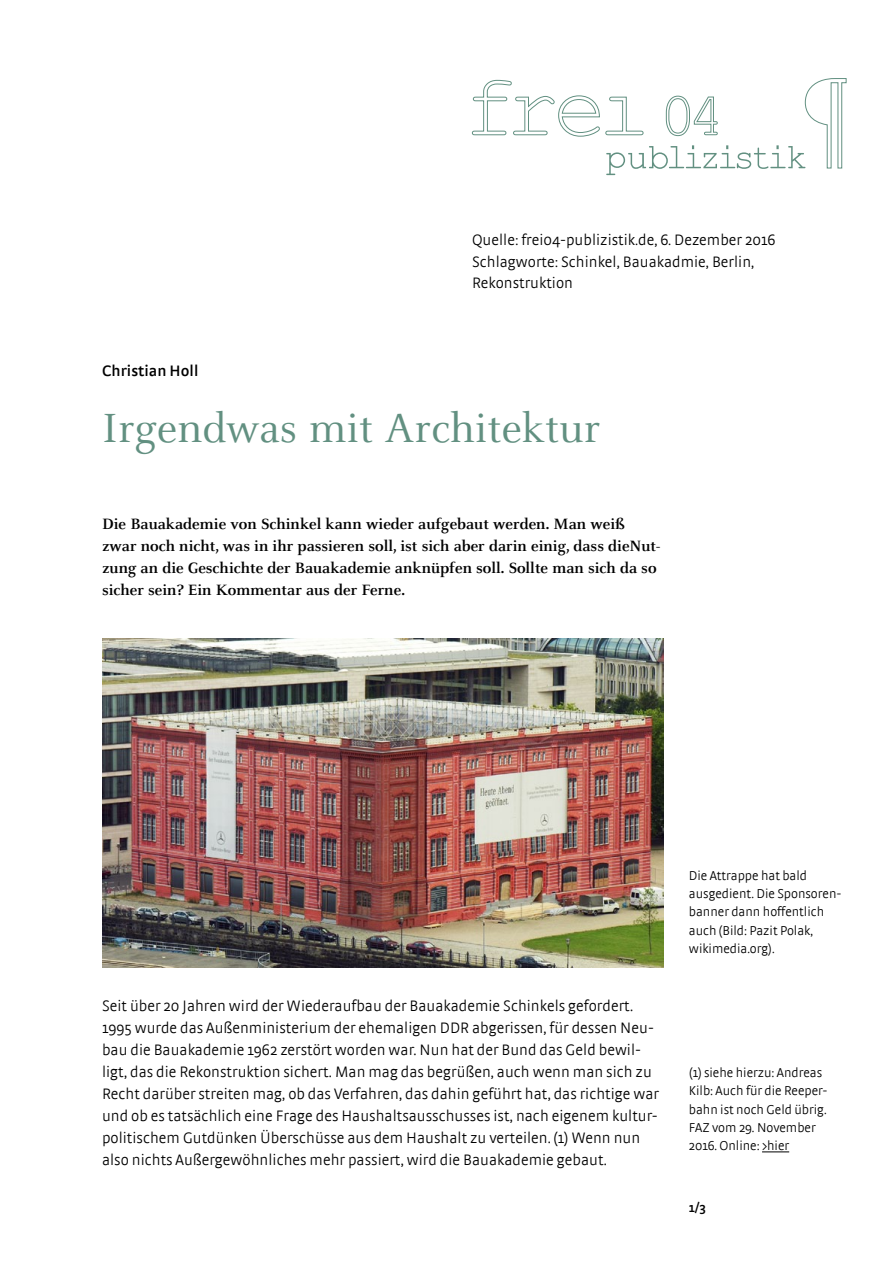
<style>
.page{position:relative;width:893px;height:1263px;background:#fff}
.page>*{position:absolute;margin:0;border:0;box-sizing:border-box;transform-origin:0 0}
.t1{font:45px "Celeste";letter-spacing:.005em;color:#629081}
.t2{font:700 16.5px/21.9px "Celeste";color:#000}
.t3{font:300 15.9px/21.9px "Strada";letter-spacing:.005em;color:#000}
.t4{font:300 15.9px/21.9px "Strada OT";letter-spacing:.005em;color:#000}
.t5{font:600 15.9px "Strada";letter-spacing:.005em;color:#000}
.t6{font:300 13.5px/18.3px "Strada";color:#000}
.t7{font:600 13.5px "Strada";color:#000}
</style>
<div class="page">
<svg style="left:472px;top:78px;width:374px;height:97px"></svg>
<img style="left:102px;top:639px;width:561px;height:328px">
<svg style="left:762px;top:1151px;width:27px;height:1px"></svg>
<p class="t4" style="left:472px;top:229px;width:305px">Quelle: frei04-publizistik.de, 6. Dezember 2016<br>Schlagworte: Schinkel, Bauakadmie, Berlin,<br>Rekonstruktion</p>
<p class="t5" style="left:102px;top:361px;width:98px">Christian Holl</p>
<h1 class="t1" style="left:102px;top:405px;width:500px">Irgendwas mit Architektur</h1>
<p class="t2" style="left:102px;top:514px;width:560px">Die Bauakademie von Schinkel kann wieder aufgebaut werden. Man weiß zwar noch nicht, was in ihr passieren soll, ist sich aber darin einig, dass dieNut&shy;zung an die Geschichte der Bauakademie anknüpfen soll. Sollte man sich da so sicher sein? Ein Kommentar aus der Ferne.</p>
<p class="t3" style="left:102px;top:995px;width:558px">Seit über 20 Jahren wird der Wiederaufbau der Bauakademie Schinkels gefordert.<br>1995 wurde das Außenministerium der ehemaligen DDR abgerissen, für dessen Neu&shy;bau die Bauakademie 1962 zerstört worden war. Nun hat der Bund das Geld bewil&shy;ligt, das die Rekonstruktion sichert. Man mag das begrüßen, auch wenn man sich zu Recht darüber streiten mag, ob das Verfahren, das dahin geführt hat, das richtige war und ob es tatsächlich eine Frage des Haushaltsausschusses ist, nach eigenem kultur&shy;politischem Gutdünken Überschüsse aus dem Haushalt zu verteilen. (1) Wenn nun also nichts Außergewöhnliches mehr passiert, wird die Bauakademie gebaut.</p>
<p class="t6" style="left:689px;top:866px;width:154px">Die Attrappe hat bald ausgedient. Die Sponsoren&shy;banner dann hoffentlich auch (Bild: Pazit Polak, wikimedia.org).</p>
<p class="t6" style="left:689px;top:1063px;width:140px">(1) siehe hierzu: Andreas<br>Kilb: Auch für die Reeper&shy;bahn ist noch Geld übrig.<br>FAZ vom 29. November<br>2016. Online: &gt;hier</p>
<p class="t7" style="left:689px;top:1199px;width:18px">1/3</p>
</div>
